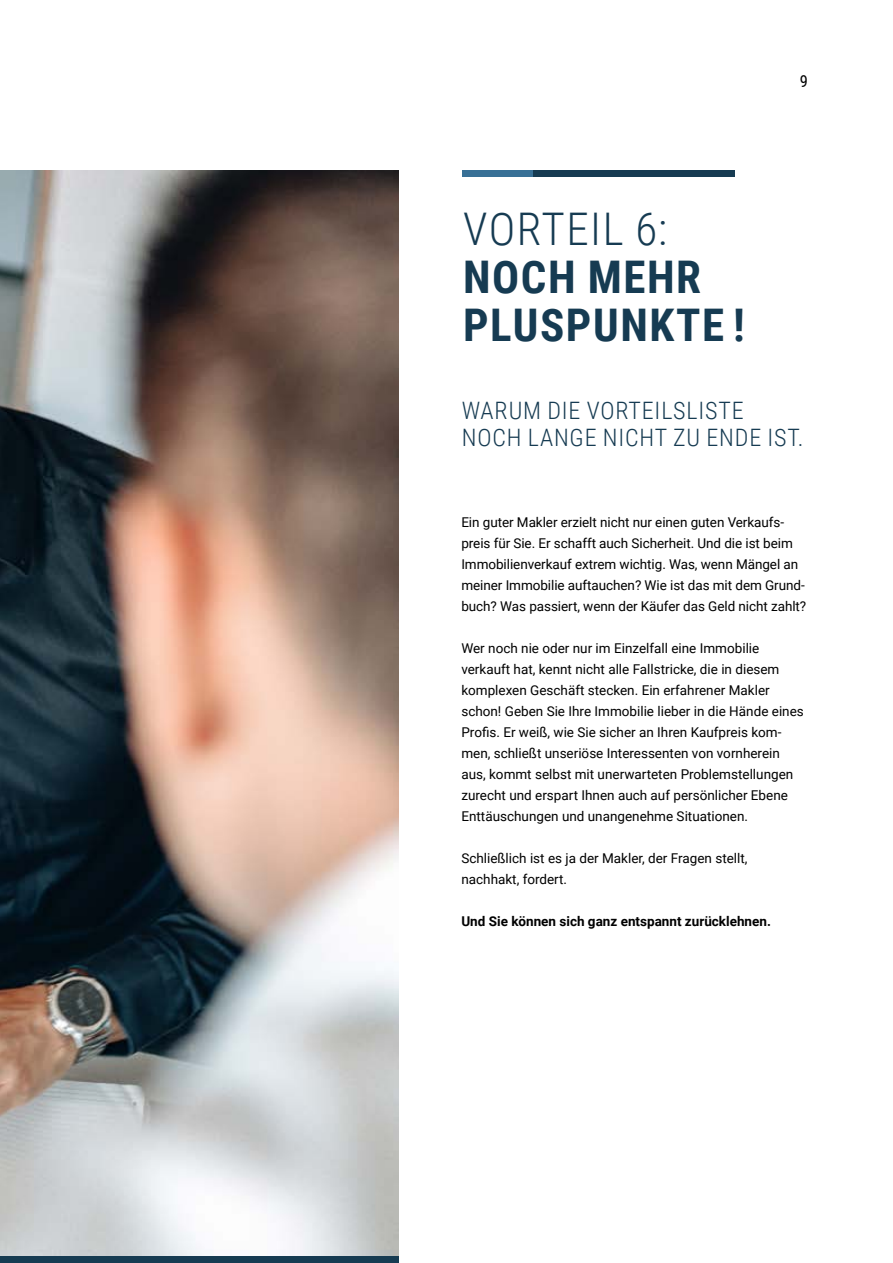
<style>
.page{position:relative;width:893px;height:1263px;background:#fff}
.page>*{position:absolute;margin:0;border:0;box-sizing:border-box;transform-origin:0 0}
.t1{font:700 45px/48px "Roboto Condensed";letter-spacing:.035em;color:#163b52}
.t2{font:300 45px "Roboto Condensed";letter-spacing:.035em;color:#163b52}
.t3{font:300 24px/27px "Roboto Condensed";letter-spacing:.035em;color:#163b52}
.t4{font:16.5px "Roboto Condensed";color:#000}
.t5{font:13.5px/21px "Roboto";color:#000}
.t6{font:700 13.5px "Roboto";color:#000}
</style>
<div class="page">
<img style="left:0;top:170px;width:398px;height:1086px">
<div style="left:533px;top:170px;width:201px;height:6px;background:#163b52"></div>
<div style="left:462px;top:170px;width:71px;height:6px;background:#387096"></div>
<div style="left:0;top:1256px;width:398px;height:7px;background:#163b52"></div>
<h1 class="t2" style="left:463px;top:198px;width:206px">VORTEIL 6:</h1>
<h1 class="t1" style="left:463px;top:252px;width:283px">NOCH MEHR<br>PLUSPUNKTE !</h1>
<p class="t4" style="left:800px;top:69px;width:10px">9</p>
<h2 class="t3" style="left:462px;top:396px;width:343px">WARUM DIE VORTEILSLISTE<br>NOCH LANGE NICHT ZU ENDE IST.</h2>
<p class="t5" style="left:461px;top:511px;width:346px">Ein guter Makler erzielt nicht nur einen guten Verkaufs&shy;preis für Sie. Er schafft auch Sicherheit. Und die ist beim Immobilienverkauf extrem wichtig. Was, wenn Mängel an meiner Immobilie auftauchen? Wie ist das mit dem Grund&shy;buch? Was passiert, wenn der Käufer das Geld nicht zahlt?</p>
<p class="t5" style="left:461px;top:637px;width:344px">Wer noch nie oder nur im Einzelfall eine Immobilie verkauft hat, kennt nicht alle Fallstricke, die in diesem komplexen Geschäft stecken. Ein erfahrener Makler schon! Geben Sie Ihre Immobilie lieber in die Hände eines Profis. Er weiß, wie Sie sicher an Ihren Kaufpreis kom&shy;men, schließt unseriöse Interessenten von vornherein aus, kommt selbst mit unerwarteten Problemstellungen zurecht und erspart Ihnen auch auf persönlicher Ebene Enttäuschungen und unangenehme Situationen.</p>
<p class="t5" style="left:461px;top:847px;width:288px">Schließlich ist es ja der Makler, der Fragen stellt, nachhakt, fordert.</p>
<p class="t6" style="left:461px;top:912px;width:311px">Und Sie können sich ganz entspannt zurücklehnen.</p>
</div>
